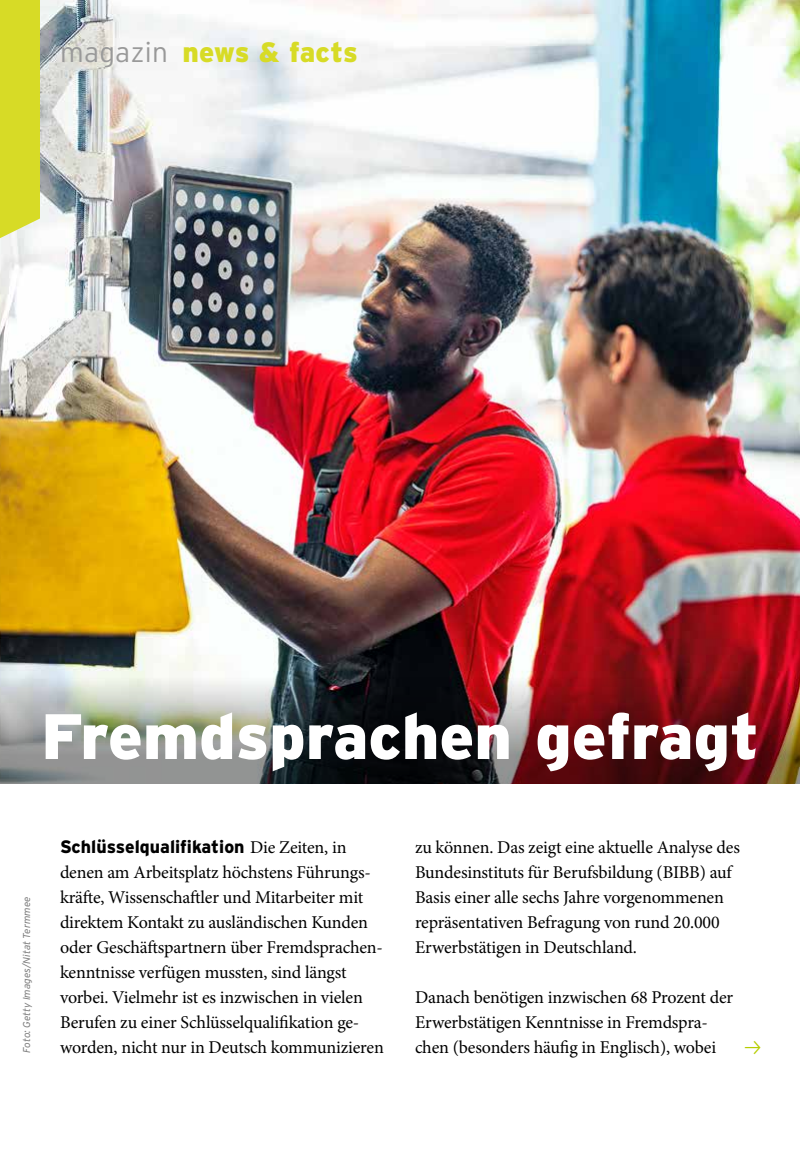
<style>
.page{position:relative;width:800px;height:1160px;background:#fff}
.page>*{position:absolute;margin:0;border:0;box-sizing:border-box;transform-origin:0 0}
.t1{font:900 64px "Interstate";color:#fff}
.t2{font:900 28px "Impulse Interstate";letter-spacing:.005em;color:#d7db26}
.t3{font:18px/25px "Minion Pro";letter-spacing:-.01em;color:#000}
.t4{font:800 18px "Interstate";color:#000}
.t5{font:italic 300 10px "Interstate";color:#808080}
.s1{font-family:"Interstate";font-weight:300;color:#999}
.s2{font-family:"Minion Pro";font-weight:400}
</style>
<div class="page">
<img style="left:0;top:0;width:800px;height:665px">
<div style="left:0;top:0;width:40px;height:238px;background:#d7db26"></div>
<img style="left:0;top:665px;width:800px;height:119px">
<h2 class="t2" style="left:60px;top:37px;width:299px"><span class="s1">magazin</span> news &amp; facts</h2>
<h1 class="t1" style="left:41px;top:698px;width:719px">Fremdsprachen gefragt</h1>
<p class="t5" style="left:21px;top:1052px;width:158px;rotate:-90deg">Foto: Getty Images/Nitat Termmee</p>
<p class="t4" style="left:60px;top:836px;width:288px">Schlüsselqualifikation <span class="s2">Die Zeiten, in</span></p>
<p class="t3" style="left:60px;top:859px;width:325px">denen am Arbeitsplatz höchstens Führungs&shy;kräfte, Wissenschaftler und Mitarbeiter mit direktem Kontakt zu ausländischen Kunden oder Geschäftspartnern über Fremdsprachen&shy;kenntnisse verfügen mussten, sind längst vorbei. Vielmehr ist es inzwischen in vielen Berufen zu einer Schlüsselqualifikation ge&shy;worden, nicht nur in Deutsch kommunizieren</p>
<p class="t3" style="left:415px;top:834px;width:326px">zu können. Das zeigt eine aktuelle Analyse des Bundesinstituts für Berufsbildung (BIBB) auf Basis einer alle sechs Jahre vorgenommenen repräsentativen Befragung von rund 20.000<br>Erwerbstätigen in Deutschland.</p>
<p class="t3" style="left:415px;top:984px;width:320px">Danach benötigen inzwischen 68 Prozent der<br>Erwerbstätigen Kenntnisse in Fremdspra-</p>
<p class="t3" style="left:415px;top:1034px;width:303px">chen (besonders häufig in Englisch), wobei</p>
</div>
